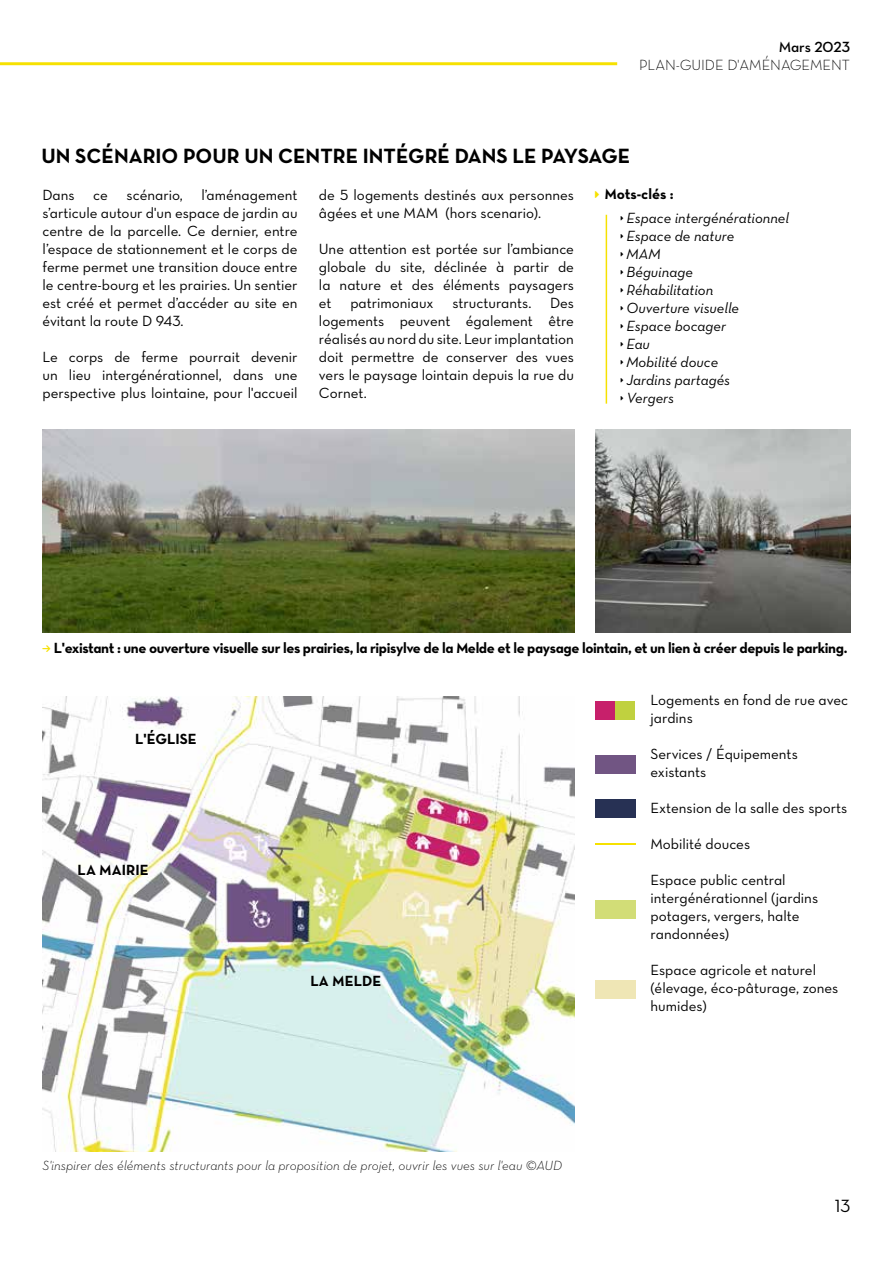
<style>
.page{position:relative;width:893px;height:1263px;background:#fff}
.page>*{position:absolute;margin:0;border:0;box-sizing:border-box;transform-origin:0 0}
.t1{font:21px "Neutra Text Bold Alt";color:#000}
.t2{font:18px "Neutra Text Book Alt";color:#000}
.t3{font:15px/18px "Neutra Text Book Alt";color:#000}
.t4{font:15px "Neutra Text Book Italic Alt";color:#000}
.t5{font:15px "Neutra Text Bold Alt";letter-spacing:-.025em;color:#000}
.t6{font:15px "Neutra Text Light Alt";color:#000}
.t7{font:15px "Neutra Text Bold Alt";letter-spacing:-.005em;color:#000}
.t8{font:15px "Neutra Text Demi Alt";letter-spacing:-.005em;color:#000}
.t9{font:15px "Neutra Text Bold Alt";color:#000}
.t10{font:13.5px "Neutra Text Light Italic Alt";color:#000}
.s1{color:#f6e100}
</style>
<div class="page">
<hr style="left:0;top:62px;width:617px;height:3px;background:#f6e100">
<img style="left:43px;top:696px;width:531px;height:455px">
<img style="left:43px;top:429px;width:531px;height:204px">
<img style="left:595px;top:429px;width:255px;height:204px">
<div style="left:595px;top:701px;width:20px;height:18px;background:#c7206b"></div>
<div style="left:595px;top:755px;width:41px;height:19px;background:#715583"></div>
<div style="left:595px;top:799px;width:41px;height:18px;background:#273154"></div>
<div style="left:595px;top:900px;width:41px;height:18px;background:#d2dd77"></div>
<div style="left:595px;top:980px;width:41px;height:18px;background:#efe6b5"></div>
<hr style="left:595px;top:843px;width:41px;height:2px;background:#f6e100">
<div style="left:615px;top:701px;width:20px;height:18px;background:#c0d13f"></div>
<hr style="left:606px;top:215px;width:1px;height:189px;background:#f6e100">
<p class="t8" style="left:779px;top:38px;width:73px">Mars 2023</p>
<p class="t6" style="left:639px;top:55px;width:213px">PLAN-GUIDE D'AMÉNAGEMENT</p>
<h1 class="t1" style="left:41px;top:143px;width:590px">UN SCÉNARIO POUR UN CENTRE INTÉGRÉ DANS LE PAYSAGE</h1>
<p class="t3" style="left:43px;top:186px;width:257px;text-align:justify">Dans ce scénario, l’aménagement s’articule autour d'un espace de jardin au centre de la parcelle. Ce dernier, entre l’espace de stationnement et le corps de ferme permet une transition douce entre le centre-bourg et les prairies. Un sentier est créé et permet d’accéder au site en évitant la route D 943.</p>
<p class="t3" style="left:43px;top:348px;width:257px;text-align:justify">Le corps de ferme pourrait devenir un lieu intergénérationnel, dans une perspective plus lointaine, pour l'accueil</p>
<p class="t7" style="left:595px;top:184px;width:80px"><span class="s1">★</span> Mots-clés :</p>
<p class="t4" style="left:621px;top:209px;width:170px">★ Espace intergénérationnel</p>
<p class="t4" style="left:621px;top:227px;width:115px">★ Espace de nature</p>
<p class="t4" style="left:621px;top:245px;width:41px">★ MAM</p>
<p class="t4" style="left:621px;top:263px;width:74px">★ Béguinage</p>
<p class="t4" style="left:621px;top:281px;width:94px">★ Réhabilitation</p>
<p class="t4" style="left:621px;top:299px;width:120px">★ Ouverture visuelle</p>
<p class="t4" style="left:621px;top:317px;width:107px">★ Espace bocager</p>
<p class="t4" style="left:621px;top:335px;width:31px">★ Eau</p>
<p class="t4" style="left:621px;top:353px;width:99px">★ Mobilité douce</p>
<p class="t4" style="left:621px;top:371px;width:111px">★ Jardins partagés</p>
<p class="t4" style="left:621px;top:389px;width:55px">★ Vergers</p>
<p class="t3" style="left:319px;top:186px;width:257px">de 5 logements destinés aux personnes âgées et une MAM (hors scenario).</p>
<p class="t3" style="left:319px;top:240px;width:257px;text-align:justify">Une attention est portée sur l’ambiance globale du site, déclinée à partir de la nature et des éléments paysagers et patrimoniaux structurants. Des logements peuvent également être réalisés au nord du site. Leur implantation doit permettre de conserver des vues vers le paysage lointain depuis la rue du Cornet.</p>
<p class="t5" style="left:43px;top:639px;width:806px"><span class="s1">★</span> L'existant : une ouverture visuelle sur les prairies, la ripisylve de la Melde et le paysage lointain, et un lien à créer depuis le parking.</p>
<p class="t5" style="left:135px;top:730px;width:63px">L'ÉGLISE</p>
<p class="t9" style="left:78px;top:860px;width:73px">LA MAIRIE</p>
<p class="t5" style="left:310px;top:972px;width:72px">LA MELDE</p>
<p class="t10" style="left:43px;top:1157px;width:521px">S'inspirer des éléments structurants pour la proposition de projet, ouvrir les vues sur l'eau ©AUD</p>
<p class="t3" style="left:651px;top:690px;width:199px">Logements en fond de rue avec jardins</p>
<p class="t3" style="left:651px;top:744px;width:149px">Services / Équipements existants</p>
<p class="t3" style="left:651px;top:798px;width:198px">Extension de la salle des sports</p>
<p class="t3" style="left:651px;top:834px;width:101px">Mobilité douces</p>
<p class="t3" style="left:651px;top:870px;width:169px">Espace public central intergénérationnel (jardins potagers, vergers, halte randonnées)</p>
<p class="t3" style="left:651px;top:960px;width:189px">Espace agricole et naturel (élevage, éco-pâturage, zones humides)</p>
<p class="t2" style="left:835px;top:1195px;width:17px">13</p>
</div>
